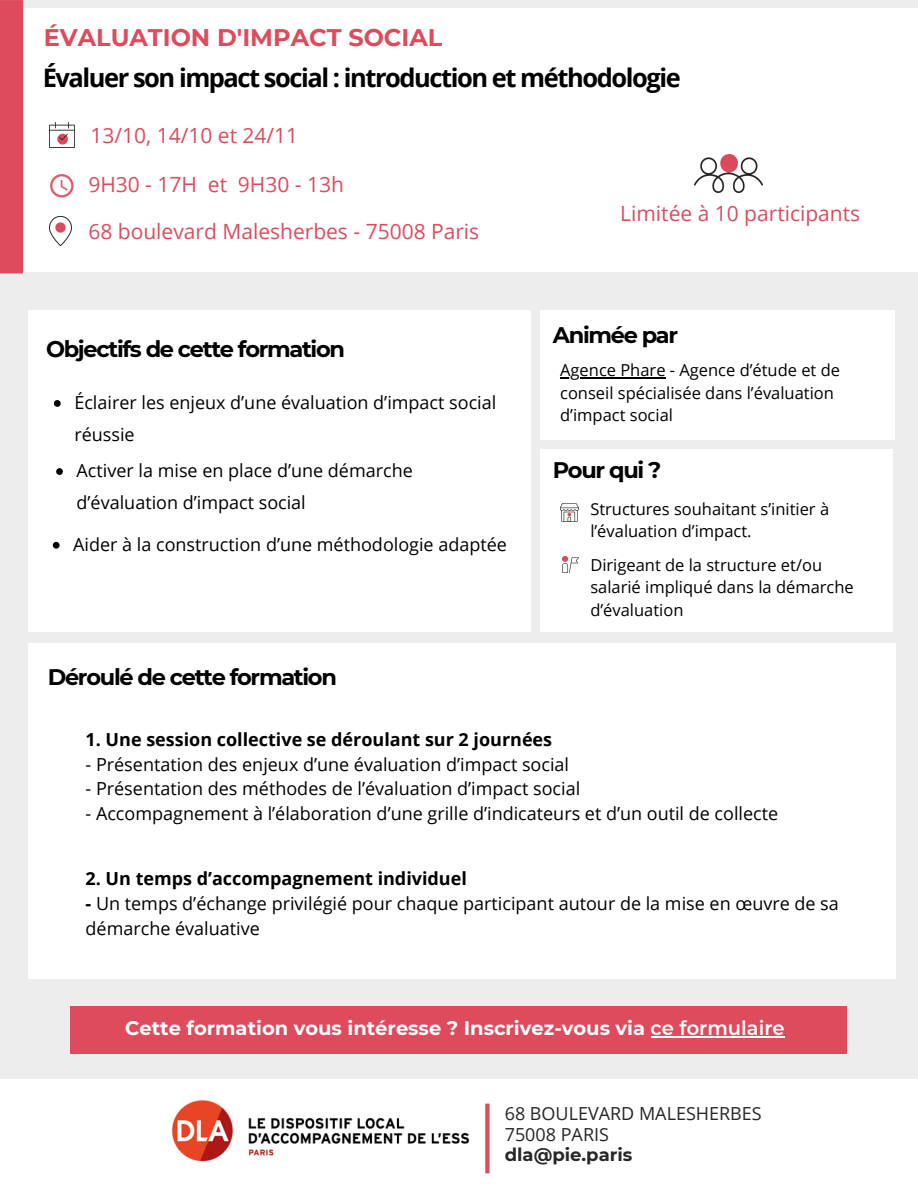
<style>
.page{position:relative;width:918px;height:1188px;background:#ededed}
.page>*{position:absolute;margin:0;border:0;box-sizing:border-box;transform-origin:0 0}
.t1{font:700 25.5px "Open Sans";letter-spacing:-.055em;color:#000}
.t2{font:700 24px "Montserrat";color:#de4b5d}
.t3{font:700 22.5px "Montserrat";letter-spacing:-.055em;color:#000}
.t4{font:21px "Open Sans";color:#de4b5d}
.t5{font:700 19.5px "Montserrat";color:#fff}
.t6{font:18px/31.5px "Open Sans";color:#000}
.t7{font:700 18px "Open Sans";color:#000}
.t8{font:18px "Open Sans";color:#272727}
.t9{font:700 18px "Montserrat";color:#272727}
.t10{font:16.5px/22.5px "Open Sans";color:#000}
.s1{font-weight:700}
.s2{font-weight:600}
</style>
<div class="page">
<div style="left:28px;top:643px;width:868px;height:335px;background:#fff"></div>
<div style="left:14px;top:8px;width:904px;height:264px;background:#fff"></div>
<div style="left:0;top:0;width:23px;height:273px;background:#de4b5d"></div>
<div style="left:0;top:1079px;width:918px;height:109px;background:#fff"></div>
<div style="left:28px;top:310px;width:503px;height:322px;background:#fff"></div>
<div style="left:541px;top:449px;width:352px;height:182px;background:#fff"></div>
<div style="left:541px;top:310px;width:354px;height:130px;background:#fff"></div>
<svg style="left:489px;top:1104px;width:1px;height:69px"></svg>
<img style="left:172px;top:1100px;width:317px;height:74px">
<div style="left:70px;top:1006px;width:776px;height:47px;background:#de4b5d"></div>
<hr style="left:651px;top:1036px;width:134px;height:1px;background:#fff">
<svg style="left:50px;top:174px;width:24px;height:24px"></svg>
<svg style="left:54px;top:400px;width:7px;height:7px"></svg>
<hr style="left:580px;top:377px;width:86px;height:1px;background:#000">
<svg style="left:56px;top:468px;width:7px;height:7px"></svg>
<svg style="left:53px;top:542px;width:7px;height:7px"></svg>
<img style="left:695px;top:155px;width:67px;height:37px">
<img style="left:49px;top:123px;width:25px;height:25px">
<img style="left:49px;top:216px;width:23px;height:30px">
<img style="left:560px;top:503px;width:18px;height:18px">
<img style="left:562px;top:556px;width:16px;height:17px">
<p class="t2" style="left:44px;top:23px;width:400px">ÉVALUATION D'IMPACT SOCIAL</p>
<p class="t1" style="left:43px;top:60px;width:640px">Évaluer son impact social : introduction et méthodologie</p>
<p class="t4" style="left:90px;top:121px;width:209px">13/10, 14/10 et 24/11</p>
<p class="t4" style="left:88px;top:170px;width:257px">9H30 - 17H et 9H30 - 13h</p>
<p class="t4" style="left:88px;top:216px;width:392px">68 boulevard Malesherbes - 75008 Paris</p>
<p class="t3" style="left:46px;top:335px;width:301px">Objectifs de cette formation</p>
<p class="t6" style="left:74px;top:386px;width:423px">Éclairer les enjeux d’une évaluation d’impact social réussie</p>
<p class="t6" style="left:77px;top:454px;width:338px">Activer la mise en place d’une démarche d’évaluation d’impact social</p>
<p class="t6" style="left:73px;top:528px;width:435px">Aider à la construction d’une méthodologie adaptée</p>
<p class="t3" style="left:48px;top:663px;width:291px">Déroulé de cette formation</p>
<p class="t4" style="left:620px;top:198px;width:241px">Limitée à 10 participants</p>
<p class="t3" style="left:553px;top:322px;width:127px">Animée par</p>
<p class="t10" style="left:560px;top:358px;width:281px">Agence Phare - Agence d’étude et de conseil spécialisée dans l’évaluation d’impact social</p>
<p class="t3" style="left:553px;top:456px;width:110px">Pour qui ?</p>
<p class="t10" style="left:590px;top:497px;width:240px">Structures souhaitant s’initier à l’évaluation d’impact.</p>
<p class="t10" style="left:590px;top:553px;width:265px">Dirigeant de la structure et/ou salarié impliqué dans la démarche d’évaluation</p>
<p class="t7" style="left:86px;top:727px;width:468px">1. Une session collective se déroulant sur 2 journées</p>
<p class="t6" style="left:86px;top:748px;width:485px">- Présentation des enjeux d’une évaluation d’impact social</p>
<p class="t6" style="left:86px;top:773px;width:496px">- Présentation des méthodes de l’évaluation d’impact social</p>
<p class="t6" style="left:86px;top:797px;width:694px">- Accompagnement à l’élaboration d’une grille d’indicateurs et d’un outil de collecte</p>
<p class="t7" style="left:86px;top:866px;width:383px">2. Un temps d’accompagnement individuel</p>
<p class="t6" style="left:86px;top:891px;width:755px;line-height:24.8px"><span class="s1">-</span> Un temps d’échange privilégié pour chaque participant autour de la mise en œuvre de sa démarche évaluative</p>
<p class="t5" style="left:125px;top:1016px;width:661px">Cette formation vous intéresse ? Inscrivez-vous via <span class="s2">ce formulaire</span></p>
<p class="t8" style="left:505px;top:1101px;width:259px">68 BOULEVARD MALESHERBES</p>
<p class="t8" style="left:505px;top:1122px;width:106px">75008 PARIS</p>
<p class="t9" style="left:505px;top:1143px;width:129px">dla@pie.paris</p>
</div>
